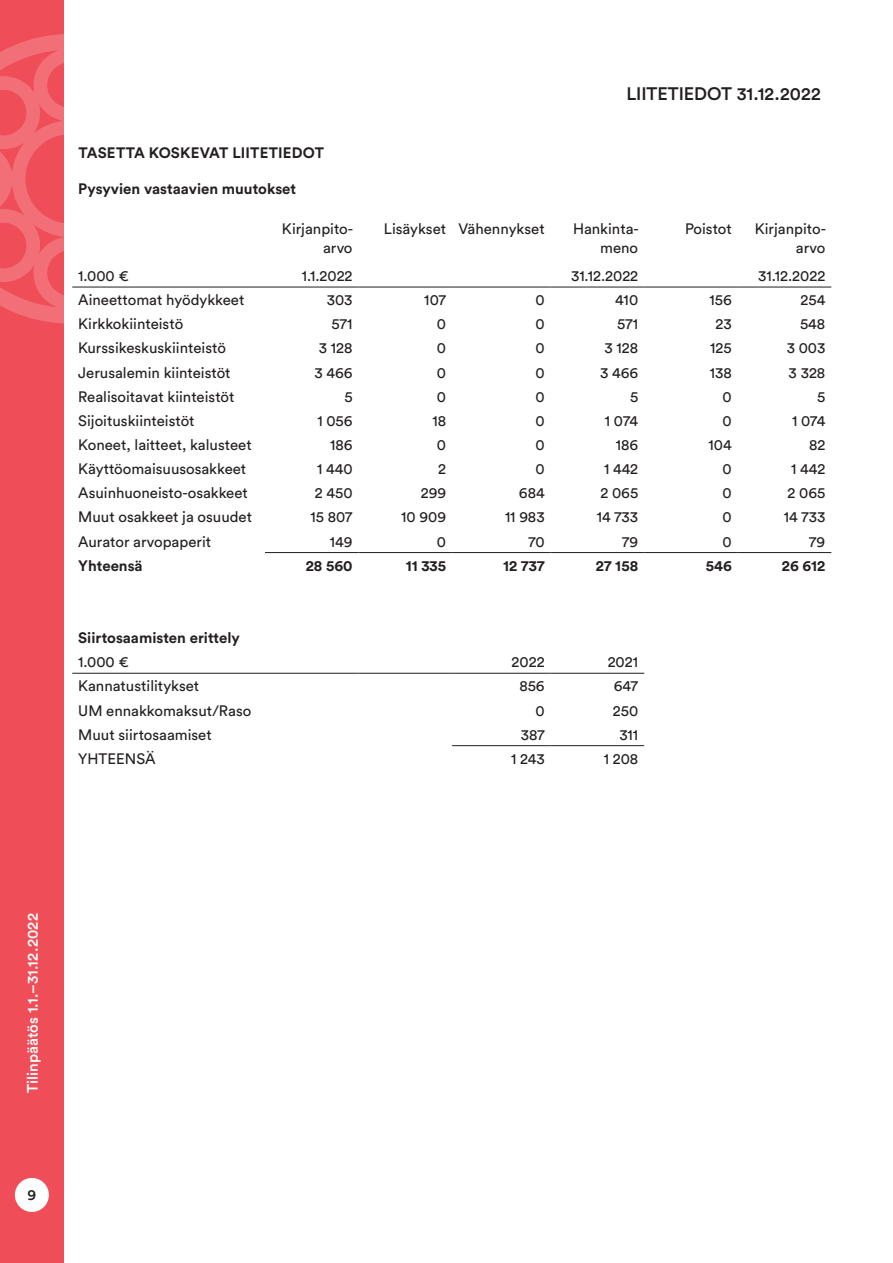
<style>
.page{position:relative;width:893px;height:1263px;background:#fff}
.page>*{position:absolute;margin:0;border:0;box-sizing:border-box;transform-origin:0 0}
.väli_väli_ots_ARNO{font:500 18px "Circular Std";letter-spacing:-.005em;color:#231f20}
.Taulukko_book_10_13{font:15px/19.5px "Circular Std";color:#231f20;text-align:right}
.Taulukko_book_10_13-2{font:700 15px "Circular Std";color:#231f20}
.O1{font:500 15px "Circular Std";letter-spacing:.005em;color:#fff}
.t1{font:500 15px "Circular Std";color:#231f20}
</style>
<div class="page">
<div style="left:0;top:0;width:64px;height:1263px;background:#ef4d58"></div>
<svg style="left:0;top:34px;width:215px;height:290px"></svg>
<div style="left:15px;top:1178px;width:34px;height:34px;background:#fff;border-radius:50%"></div>
<hr style="left:72px;top:287px;width:193px;height:1px;background:#231f20">
<hr style="left:265px;top:287px;width:94px;height:1px;background:#231f20">
<hr style="left:359px;top:287px;width:93px;height:1px;background:#231f20">
<hr style="left:452px;top:287px;width:99px;height:1px;background:#231f20">
<hr style="left:551px;top:287px;width:93px;height:1px;background:#231f20">
<hr style="left:644px;top:287px;width:94px;height:1px;background:#231f20">
<hr style="left:738px;top:287px;width:93px;height:1px;background:#231f20">
<hr style="left:265px;top:552px;width:94px;height:1px;background:#231f20">
<hr style="left:359px;top:552px;width:93px;height:1px;background:#231f20">
<hr style="left:452px;top:552px;width:99px;height:1px;background:#231f20">
<hr style="left:551px;top:552px;width:93px;height:1px;background:#231f20">
<hr style="left:644px;top:552px;width:94px;height:1px;background:#231f20">
<hr style="left:738px;top:552px;width:93px;height:1px;background:#231f20">
<hr style="left:72px;top:673px;width:193px;height:1px;background:#231f20">
<hr style="left:265px;top:673px;width:94px;height:1px;background:#231f20">
<hr style="left:359px;top:673px;width:93px;height:1px;background:#231f20">
<hr style="left:452px;top:673px;width:99px;height:1px;background:#231f20">
<hr style="left:551px;top:673px;width:93px;height:1px;background:#231f20">
<hr style="left:452px;top:745px;width:99px;height:1px;background:#231f20">
<hr style="left:551px;top:745px;width:93px;height:1px;background:#231f20">
<p class="Taulukko_book_10_13-2" style="left:78px;top:143px;width:247px">TASETTA KOSKEVAT LIITETIEDOT</p>
<p class="Taulukko_book_10_13-2" style="left:78px;top:179px;width:219px">Pysyvien vastaavien muutokset</p>
<p class="väli_väli_ots_ARNO" style="left:627px;top:82px;width:196px">LIITETIEDOT 31.12.2022</p>
<p class="Taulukko_book_10_13" style="left:282px;top:219px;width:73px">Kirjanpito&shy;arvo</p>
<p class="Taulukko_book_10_13" style="left:384px;top:219px;width:64px">Lisäykset</p>
<p class="Taulukko_book_10_13" style="left:458px;top:219px;width:88px">Vähennykset</p>
<p class="Taulukko_book_10_13" style="left:573px;top:219px;width:67px">Hankinta&shy;meno</p>
<p class="Taulukko_book_10_13" style="left:685px;top:219px;width:48px">Poistot</p>
<p class="Taulukko_book_10_13" style="left:755px;top:219px;width:73px">Kirjanpito&shy;arvo</p>
<p class="Taulukko_book_10_13" style="left:78px;top:266px;width:52px">1.000 €</p>
<p class="Taulukko_book_10_13" style="left:302px;top:266px;width:52px">1.1.2022</p>
<p class="Taulukko_book_10_13" style="left:571px;top:266px;width:69px">31.12.2022</p>
<p class="Taulukko_book_10_13" style="left:758px;top:266px;width:69px">31.12.2022</p>
<p class="Taulukko_book_10_13" style="left:78px;top:290px;width:168px">Aineettomat hyödykkeet</p>
<p class="Taulukko_book_10_13" style="left:327px;top:290px;width:27px">303</p>
<p class="Taulukko_book_10_13" style="left:424px;top:290px;width:23px">107</p>
<p class="Taulukko_book_10_13" style="left:535px;top:290px;width:11px">0</p>
<p class="Taulukko_book_10_13" style="left:615px;top:290px;width:25px">410</p>
<p class="Taulukko_book_10_13" style="left:710px;top:290px;width:24px">156</p>
<p class="Taulukko_book_10_13" style="left:800px;top:290px;width:26px">254</p>
<p class="Taulukko_book_10_13" style="left:78px;top:314px;width:106px">Kirkkokiinteistö</p>
<p class="Taulukko_book_10_13" style="left:332px;top:314px;width:22px">571</p>
<p class="Taulukko_book_10_13" style="left:437px;top:314px;width:11px">0</p>
<p class="Taulukko_book_10_13" style="left:535px;top:314px;width:11px">0</p>
<p class="Taulukko_book_10_13" style="left:617px;top:314px;width:22px">571</p>
<p class="Taulukko_book_10_13" style="left:715px;top:314px;width:18px">23</p>
<p class="Taulukko_book_10_13" style="left:800px;top:314px;width:27px">548</p>
<p class="Taulukko_book_10_13" style="left:78px;top:338px;width:149px">Kurssikeskuskiinteistö</p>
<p class="Taulukko_book_10_13" style="left:319px;top:338px;width:35px">3 128</p>
<p class="Taulukko_book_10_13" style="left:437px;top:338px;width:11px">0</p>
<p class="Taulukko_book_10_13" style="left:535px;top:338px;width:11px">0</p>
<p class="Taulukko_book_10_13" style="left:604px;top:338px;width:35px">3 128</p>
<p class="Taulukko_book_10_13" style="left:710px;top:338px;width:23px">125</p>
<p class="Taulukko_book_10_13" style="left:787px;top:338px;width:40px">3 003</p>
<p class="Taulukko_book_10_13" style="left:78px;top:362px;width:154px">Jerusalemin kiinteistöt</p>
<p class="Taulukko_book_10_13" style="left:314px;top:362px;width:40px">3 466</p>
<p class="Taulukko_book_10_13" style="left:437px;top:362px;width:11px">0</p>
<p class="Taulukko_book_10_13" style="left:535px;top:362px;width:11px">0</p>
<p class="Taulukko_book_10_13" style="left:600px;top:362px;width:40px">3 466</p>
<p class="Taulukko_book_10_13" style="left:710px;top:362px;width:23px">138</p>
<p class="Taulukko_book_10_13" style="left:789px;top:362px;width:38px">3 328</p>
<p class="Taulukko_book_10_13" style="left:78px;top:386px;width:158px">Realisoitavat kiinteistöt</p>
<p class="Taulukko_book_10_13" style="left:344px;top:386px;width:10px">5</p>
<p class="Taulukko_book_10_13" style="left:437px;top:386px;width:11px">0</p>
<p class="Taulukko_book_10_13" style="left:535px;top:386px;width:11px">0</p>
<p class="Taulukko_book_10_13" style="left:630px;top:386px;width:10px">5</p>
<p class="Taulukko_book_10_13" style="left:723px;top:386px;width:11px">0</p>
<p class="Taulukko_book_10_13" style="left:817px;top:386px;width:10px">5</p>
<p class="Taulukko_book_10_13" style="left:78px;top:411px;width:118px">Sijoituskiinteistöt</p>
<p class="Taulukko_book_10_13" style="left:317px;top:411px;width:37px">1 056</p>
<p class="Taulukko_book_10_13" style="left:432px;top:411px;width:15px">18</p>
<p class="Taulukko_book_10_13" style="left:535px;top:411px;width:11px">0</p>
<p class="Taulukko_book_10_13" style="left:605px;top:411px;width:35px">1 074</p>
<p class="Taulukko_book_10_13" style="left:723px;top:411px;width:11px">0</p>
<p class="Taulukko_book_10_13" style="left:792px;top:411px;width:35px">1 074</p>
<p class="Taulukko_book_10_13" style="left:78px;top:435px;width:175px">Koneet, laitteet, kalusteet</p>
<p class="Taulukko_book_10_13" style="left:330px;top:435px;width:24px">186</p>
<p class="Taulukko_book_10_13" style="left:437px;top:435px;width:11px">0</p>
<p class="Taulukko_book_10_13" style="left:535px;top:435px;width:11px">0</p>
<p class="Taulukko_book_10_13" style="left:616px;top:435px;width:24px">186</p>
<p class="Taulukko_book_10_13" style="left:709px;top:435px;width:25px">104</p>
<p class="Taulukko_book_10_13" style="left:809px;top:435px;width:18px">82</p>
<p class="Taulukko_book_10_13" style="left:78px;top:459px;width:169px">Käyttöomaisuusosakkeet</p>
<p class="Taulukko_book_10_13" style="left:317px;top:459px;width:37px">1 440</p>
<p class="Taulukko_book_10_13" style="left:438px;top:459px;width:9px">2</p>
<p class="Taulukko_book_10_13" style="left:535px;top:459px;width:11px">0</p>
<p class="Taulukko_book_10_13" style="left:604px;top:459px;width:36px">1 442</p>
<p class="Taulukko_book_10_13" style="left:723px;top:459px;width:11px">0</p>
<p class="Taulukko_book_10_13" style="left:791px;top:459px;width:36px">1 442</p>
<p class="Taulukko_book_10_13" style="left:78px;top:483px;width:171px">Asuinhuoneisto-osakkeet</p>
<p class="Taulukko_book_10_13" style="left:315px;top:483px;width:39px">2 450</p>
<p class="Taulukko_book_10_13" style="left:421px;top:483px;width:27px">299</p>
<p class="Taulukko_book_10_13" style="left:519px;top:483px;width:27px">684</p>
<p class="Taulukko_book_10_13" style="left:600px;top:483px;width:39px">2 065</p>
<p class="Taulukko_book_10_13" style="left:723px;top:483px;width:11px">0</p>
<p class="Taulukko_book_10_13" style="left:788px;top:483px;width:39px">2 065</p>
<p class="Taulukko_book_10_13" style="left:78px;top:507px;width:175px">Muut osakkeet ja osuudet</p>
<p class="Taulukko_book_10_13" style="left:310px;top:507px;width:44px">15 807</p>
<p class="Taulukko_book_10_13" style="left:401px;top:507px;width:46px">10 909</p>
<p class="Taulukko_book_10_13" style="left:505px;top:507px;width:41px">11 983</p>
<p class="Taulukko_book_10_13" style="left:597px;top:507px;width:43px">14 733</p>
<p class="Taulukko_book_10_13" style="left:723px;top:507px;width:11px">0</p>
<p class="Taulukko_book_10_13" style="left:784px;top:507px;width:43px">14 733</p>
<p class="Taulukko_book_10_13" style="left:78px;top:531px;width:134px">Aurator arvopaperit</p>
<p class="Taulukko_book_10_13" style="left:330px;top:531px;width:24px">149</p>
<p class="Taulukko_book_10_13" style="left:437px;top:531px;width:11px">0</p>
<p class="Taulukko_book_10_13" style="left:529px;top:531px;width:18px">70</p>
<p class="Taulukko_book_10_13" style="left:622px;top:531px;width:18px">79</p>
<p class="Taulukko_book_10_13" style="left:723px;top:531px;width:11px">0</p>
<p class="Taulukko_book_10_13" style="left:809px;top:531px;width:18px">79</p>
<p class="Taulukko_book_10_13-2" style="left:78px;top:556px;width:66px">Yhteensä</p>
<p class="Taulukko_book_10_13-2" style="left:306px;top:556px;width:48px">28 560</p>
<p class="Taulukko_book_10_13-2" style="left:406px;top:556px;width:42px">11 335</p>
<p class="Taulukko_book_10_13-2" style="left:503px;top:556px;width:43px">12 737</p>
<p class="Taulukko_book_10_13-2" style="left:596px;top:556px;width:44px">27 158</p>
<p class="Taulukko_book_10_13-2" style="left:706px;top:556px;width:27px">546</p>
<p class="Taulukko_book_10_13-2" style="left:782px;top:556px;width:45px">26 612</p>
<p class="Taulukko_book_10_13-2" style="left:78px;top:628px;width:163px">Siirtosaamisten erittely</p>
<p class="Taulukko_book_10_13" style="left:78px;top:652px;width:52px">1.000 €</p>
<p class="Taulukko_book_10_13" style="left:512px;top:652px;width:35px">2022</p>
<p class="Taulukko_book_10_13" style="left:608px;top:652px;width:32px">2021</p>
<p class="Taulukko_book_10_13" style="left:78px;top:676px;width:122px">Kannatustilitykset</p>
<p class="Taulukko_book_10_13" style="left:519px;top:676px;width:27px">856</p>
<p class="Taulukko_book_10_13" style="left:614px;top:676px;width:26px">647</p>
<p class="Taulukko_book_10_13" style="left:78px;top:700px;width:175px">UM ennakkomaksut/Raso</p>
<p class="Taulukko_book_10_13" style="left:535px;top:700px;width:11px">0</p>
<p class="Taulukko_book_10_13" style="left:613px;top:700px;width:27px">250</p>
<p class="Taulukko_book_10_13" style="left:78px;top:724px;width:135px">Muut siirtosaamiset</p>
<p class="Taulukko_book_10_13" style="left:521px;top:724px;width:25px">387</p>
<p class="Taulukko_book_10_13" style="left:619px;top:724px;width:20px">311</p>
<p class="Taulukko_book_10_13" style="left:78px;top:749px;width:79px">YHTEENSÄ</p>
<p class="Taulukko_book_10_13" style="left:511px;top:749px;width:35px">1 243</p>
<p class="Taulukko_book_10_13" style="left:604px;top:749px;width:36px">1 208</p>
<p class="O1" style="left:23px;top:1093px;width:181px;rotate:-90deg">Tilinpäätös 1.1.–31.12.2022</p>
<p class="t1" style="left:28px;top:1185px;width:10px">9</p>
</div>
